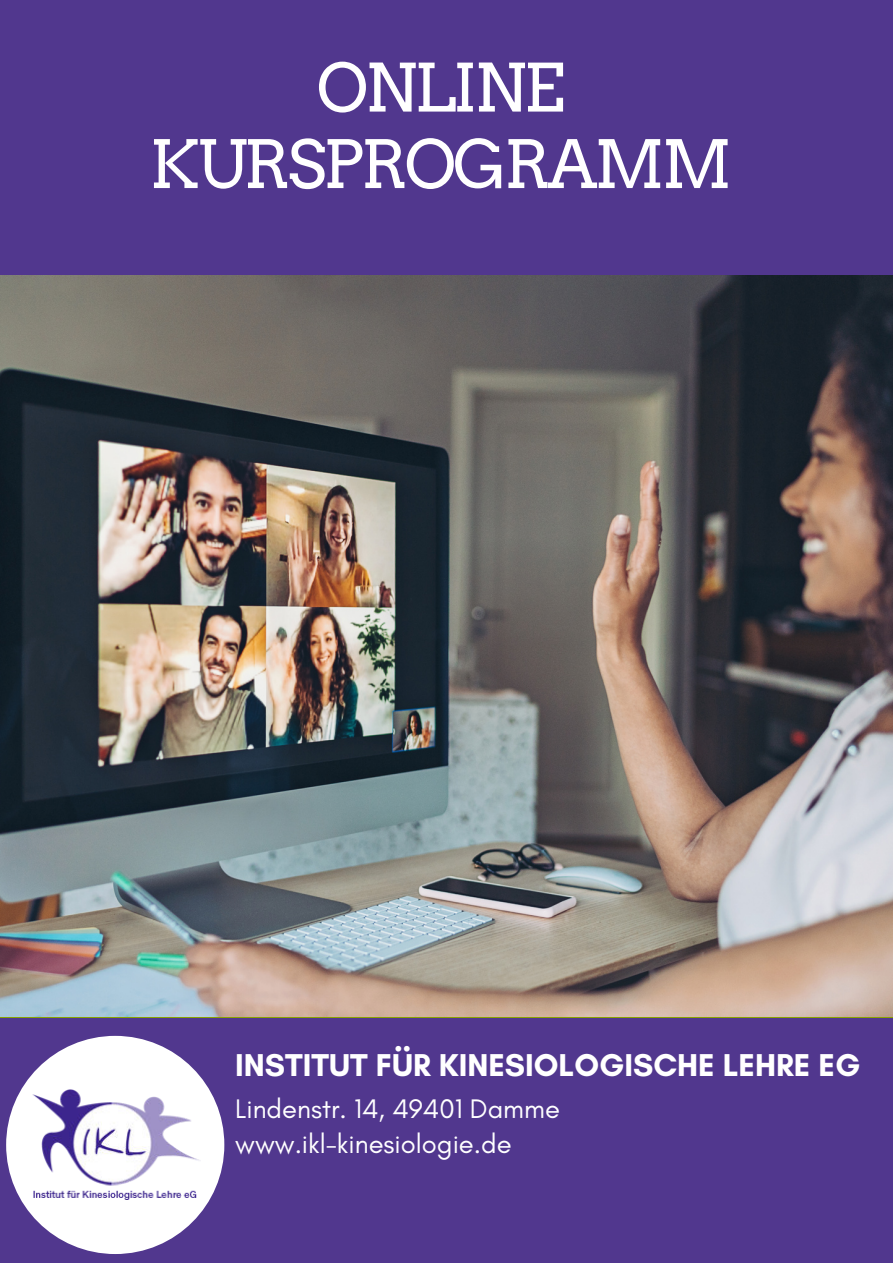
<style>
.page{position:relative;width:893px;height:1264px;background:#fff}
.page>*{position:absolute;margin:0;border:0;box-sizing:border-box;transform-origin:0 0}
.t1{font:66.15px/76.5px "Arvo";letter-spacing:-.05em;color:#fff;text-align:center}
.t2{font:700 32.1px "Glacial Indifference";color:#fff}
.t3{font:27.3px/35px "Glacial Indifference";color:#fff}
</style>
<div class="page">
<div style="left:0;top:0;width:892px;height:1262px;background:#51378e"></div>
<div style="left:6px;top:1035px;width:218px;height:218px;background:#fff;border-radius:50%"></div>
<img style="left:0;top:276px;width:892px;height:740px">
<img style="left:32px;top:1089px;width:168px;height:111px">
<h1 class="t1" style="left:149px;top:50px;width:584px">ONLINE<br>KURSPROGRAMM</h1>
<p class="t2" style="left:235px;top:1045px;width:626px">INSTITUT FÜR KINESIOLOGISCHE LEHRE EG</p>
<p class="t3" style="left:235px;top:1091px;width:326px">Lindenstr. 14, 49401 Damme www.ikl-kinesiologie.de</p>
</div>
